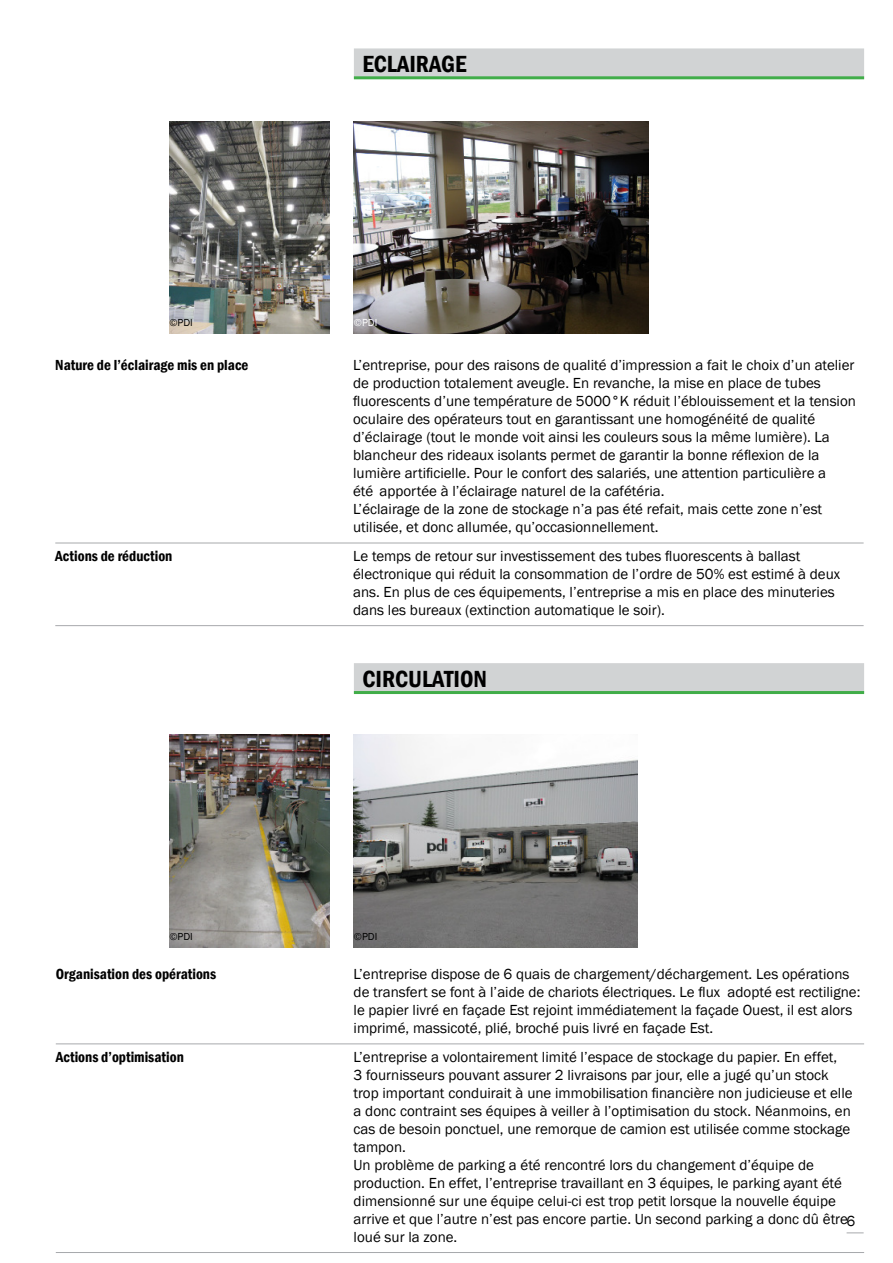
<style>
.page{position:relative;width:893px;height:1263px;background:#fff}
.page>*{position:absolute;margin:0;border:0;box-sizing:border-box;transform-origin:0 0}
.t1{font:600 condensed 24px "Franklin Gothic";color:#000}
.t2{font:15px/18px "Franklin Gothic";color:#000}
.t3{font:600 condensed 15px "Franklin Gothic";color:#000}
.t4{font:10.5px "Franklin Gothic";color:#000}
.t5{font:10.5px "Franklin Gothic";color:#fff}
</style>
<div class="page">
<svg style="left:846px;top:1233px;width:17px;height:1px"></svg>
<div style="left:354px;top:48px;width:510px;height:30px;background:#d1d3d4"></div>
<hr style="left:354px;top:76px;width:510px;height:3px;background:#41ad49">
<div style="left:354px;top:663px;width:510px;height:30px;background:#d1d3d4"></div>
<hr style="left:354px;top:691px;width:510px;height:3px;background:#41ad49">
<img style="left:354px;top:121px;width:295px;height:213px">
<img style="left:169px;top:121px;width:160px;height:213px">
<hr style="left:55px;top:543px;width:808px;height:1px;background:#a7a9ac">
<hr style="left:55px;top:625px;width:808px;height:1px;background:#a7a9ac">
<img style="left:354px;top:735px;width:283px;height:213px">
<img style="left:169px;top:735px;width:160px;height:213px">
<hr style="left:56px;top:1044px;width:808px;height:1px;background:#a7a9ac">
<hr style="left:56px;top:1252px;width:808px;height:1px;background:#a7a9ac">
<h1 class="t1" style="left:362px;top:54px;width:106px">ECLAIRAGE</h1>
<p class="t4" style="left:169px;top:318px;width:25px">©PDI</p>
<p class="t5" style="left:354px;top:318px;width:25px">©PDI</p>
<p class="t3" style="left:55px;top:359px;width:195px">Nature de l’éclairage mis en place</p>
<p class="t2" style="left:353px;top:357px;width:504px">L’entreprise, pour des raisons de qualité d’impression a fait le choix d’un atelier de production totalement aveugle. En revanche, la mise en place de tubes fluorescents d’une température de 5000°K réduit l’éblouissement et la tension oculaire des opérateurs tout en garantissant une homogénéité de qualité d’éclairage (tout le monde voit ainsi les couleurs sous la même lumière). La blancheur des rideaux isolants permet de garantir la bonne réflexion de la lumière artificielle. Pour le confort des salariés, une attention particulière a<br>été apportée à l’éclairage naturel de la cafétéria.<br>L’éclairage de la zone de stockage n’a pas été refait, mais cette zone n’est utilisée, et donc allumée, qu’occasionnellement.</p>
<p class="t3" style="left:55px;top:549px;width:119px">Actions de réduction</p>
<p class="t2" style="left:353px;top:547px;width:488px">Le temps de retour sur investissement des tubes fluorescents à ballast électronique qui réduit la consommation de l’ordre de 50% est estimé à deux ans. En plus de ces équipements, l’entreprise a mis en place des minuteries dans les bureaux (extinction automatique le soir).</p>
<h1 class="t1" style="left:362px;top:669px;width:126px">CIRCULATION</h1>
<p class="t4" style="left:169px;top:932px;width:25px">©PDI</p>
<p class="t4" style="left:354px;top:932px;width:25px">©PDI</p>
<p class="t3" style="left:56px;top:968px;width:162px">Organisation des opérations</p>
<p class="t2" style="left:353px;top:966px;width:508px">L’entreprise dispose de 6 quais de chargement/déchargement. Les opérations de transfert se font à l’aide de chariots électriques. Le flux adopté est rectiligne: le papier livré en façade Est rejoint immédiatement la façade Ouest, il est alors imprimé, massicoté, plié, broché puis livré en façade Est.</p>
<p class="t3" style="left:56px;top:1050px;width:129px">Actions d’optimisation</p>
<p class="t2" style="left:353px;top:1048px;width:500px">L’entreprise a volontairement limité l’espace de stockage du papier. En effet,<br>3 fournisseurs pouvant assurer 2 livraisons par jour, elle a jugé qu’un stock trop important conduirait à une immobilisation financière non judicieuse et elle a donc contraint ses équipes à veiller à l’optimisation du stock. Néanmoins, en cas de besoin ponctuel, une remorque de camion est utilisée comme stockage tampon.<br>Un problème de parking a été rencontré lors du changement d’équipe de production. En effet, l’entreprise travaillant en 3 équipes, le parking ayant été dimensionné sur une équipe celui-ci est trop petit lorsque la nouvelle équipe arrive et que l’autre n’est pas encore partie. Un second parking a donc dû être loué sur la zone.</p>
<p class="t2" style="left:846px;top:1213px;width:10px">6</p>
</div>
